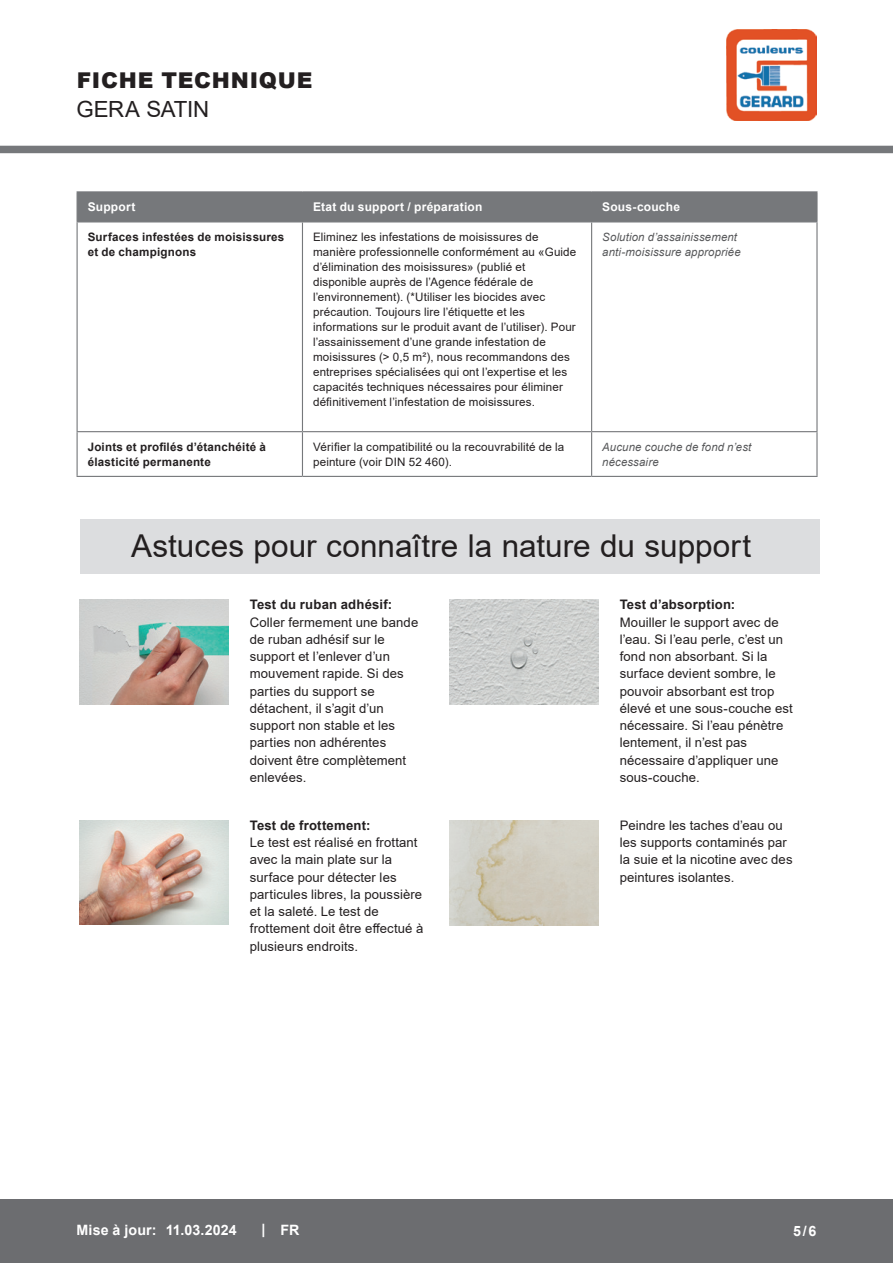
<style>
.page{position:relative;width:893px;height:1263px;background:#fff}
.page>*{position:absolute;margin:0;border:0;box-sizing:border-box;transform-origin:0 0}
.CB_AF_Kapitel_Ueberschrift{font:31.5px "Arial";color:#231f20}
.CB_AF_Kopf_Produktname_klein{font:22.35px "Arial";letter-spacing:-.015em;color:#231f20}
.CB_AF_Kopf_TM{font:900 21.75px "Arial";letter-spacing:.035em;color:#231f20}
.CB_AF_Fuß_Stand_linksb{font:700 14.25px "Arial";letter-spacing:.01em;color:#fff}
.CB_AF_Text_Standard{font:13.2px/17.2px "Arial";letter-spacing:.01em;color:#231f20}
.CB_AF_Tab_Kopfzeile{font:700 12px "Arial";letter-spacing:.02em;color:#fff}
.CB_AF_Tab_Text_Mitte{font:11.7px/15px "Arial";letter-spacing:.01em;color:#231f20}
.CB_AF_Tab_Text_Links{font:700 11.7px/15px "Arial";letter-spacing:.02em;color:#231f20}
.CB_AF_Tab_Text_Rechts{font:italic 11.4px/15px "Arial";letter-spacing:.015em;color:#57585a}
.s1{font-weight:700}
</style>
<div class="page">
<div style="left:0;top:146px;width:893px;height:7px;background:#76787b"></div>
<div style="left:0;top:1199px;width:893px;height:64px;background:#6c6d70"></div>
<hr style="left:77px;top:191px;width:225px;height:1px;background:#76787b">
<hr style="left:302px;top:191px;width:290px;height:1px;background:#76787b">
<hr style="left:592px;top:191px;width:226px;height:1px;background:#76787b">
<div style="left:77px;top:192px;width:739px;height:29px;background:#76787b"></div>
<hr style="left:816px;top:192px;width:2px;height:29px;background:#76787b">
<hr style="left:77px;top:221px;width:225px;height:1px;background:#76787b">
<hr style="left:77px;top:222px;width:1px;height:209px;background:#76787b">
<hr style="left:302px;top:221px;width:290px;height:1px;background:#76787b">
<hr style="left:302px;top:222px;width:1px;height:209px;background:#76787b">
<hr style="left:592px;top:221px;width:226px;height:1px;background:#76787b">
<hr style="left:591px;top:222px;width:1px;height:209px;background:#76787b">
<hr style="left:816px;top:222px;width:2px;height:209px;background:#76787b">
<hr style="left:77px;top:431px;width:225px;height:1px;background:#76787b">
<hr style="left:77px;top:432px;width:1px;height:44px;background:#76787b">
<hr style="left:302px;top:431px;width:290px;height:1px;background:#76787b">
<hr style="left:302px;top:432px;width:1px;height:44px;background:#76787b">
<hr style="left:592px;top:431px;width:226px;height:1px;background:#76787b">
<hr style="left:591px;top:432px;width:1px;height:44px;background:#76787b">
<hr style="left:816px;top:432px;width:2px;height:44px;background:#76787b">
<hr style="left:77px;top:476px;width:225px;height:1px;background:#76787b">
<hr style="left:302px;top:476px;width:290px;height:1px;background:#76787b">
<hr style="left:592px;top:476px;width:226px;height:1px;background:#76787b">
<img style="left:726px;top:29px;width:90px;height:91px">
<div style="left:80px;top:519px;width:740px;height:55px;background:#dcdddf"></div>
<img style="left:80px;top:600px;width:149px;height:104px">
<img style="left:450px;top:600px;width:148px;height:104px">
<img style="left:80px;top:820px;width:149px;height:104px">
<img style="left:450px;top:820px;width:148px;height:105px">
<p class="CB_AF_Kopf_TM" style="left:77px;top:65px;width:237px">FICHE TECHNIQUE</p>
<p class="CB_AF_Kopf_Produktname_klein" style="left:77px;top:94px;width:134px">GERA SATIN</p>
<p class="CB_AF_Tab_Kopfzeile" style="left:88px;top:199px;width:49px">Support</p>
<p class="CB_AF_Tab_Kopfzeile" style="left:313px;top:199px;width:171px">Etat du support / préparation</p>
<p class="CB_AF_Tab_Kopfzeile" style="left:602px;top:199px;width:79px">Sous-couche</p>
<p class="CB_AF_Tab_Text_Links" style="left:88px;top:230px;width:198px">Surfaces infestées de moisissures et de champignons</p>
<p class="CB_AF_Tab_Text_Mitte" style="left:313px;top:229px;width:265px">Eliminez les infestations de moisissures de manière professionnelle conformément au «Guide d’élimination des moisissures» (publié et disponible auprès de l’Agence fédérale de l’environnement). (*Utiliser les biocides avec précaution. Toujours lire l’étiquette et les informations sur le produit avant de l’utiliser). Pour l’assainissement d’une grande infestation de moisissures (&gt; 0,5 m²), nous recommandons des entreprises spécialisées qui ont l’expertise et les capacités techniques nécessaires pour éliminer définitivement l’infestation de moisissures.</p>
<p class="CB_AF_Tab_Text_Rechts" style="left:602px;top:230px;width:140px">Solution d’assainissement anti-moisissure appropriée</p>
<p class="CB_AF_Tab_Text_Links" style="left:88px;top:439px;width:180px">Joints et profilés d’étanchéité à élasticité permanente</p>
<p class="CB_AF_Tab_Text_Mitte" style="left:313px;top:439px;width:253px">Vérifier la compatibilité ou la recouvrabilité de la peinture (voir DIN 52 460).</p>
<p class="CB_AF_Tab_Text_Rechts" style="left:602px;top:439px;width:151px">Aucune couche de fond n’est nécessaire</p>
<p class="CB_AF_Kapitel_Ueberschrift" style="left:131px;top:524px;width:621px">Astuces pour connaître la nature du support</p>
<p class="CB_AF_Text_Standard" style="left:250px;top:596px;width:170px"><span class="s1">Test du ruban adhésif:<br></span>Coller fermement une bande de ruban adhésif sur le support et l’enlever d’un mouvement rapide. Si des parties du support se détachent, il s’agit d’un support non stable et les parties non adhérentes doivent être complètement enlevées.</p>
<p class="CB_AF_Text_Standard" style="left:620px;top:596px;width:175px"><span class="s1">Test d’absorption:<br></span>Mouiller le support avec de l’eau. Si l’eau perle, c’est un fond non absorbant. Si la surface devient sombre, le pouvoir absorbant est trop élevé et une sous-couche est nécessaire. Si l’eau pénètre lentement, il n’est pas nécessaire d’appliquer une sous-couche.</p>
<p class="CB_AF_Text_Standard" style="left:250px;top:816px;width:175px"><span class="s1">Test de frottement:<br></span>Le test est réalisé en frottant avec la main plate sur la surface pour détecter les particules libres, la poussière et la saleté. Le test de frottement doit être effectué à plusieurs endroits.</p>
<p class="CB_AF_Text_Standard" style="left:620px;top:816px;width:174px">Peindre les taches d’eau ou les supports contaminés par la suie et la nicotine avec des peintures isolantes.</p>
<p class="CB_AF_Fuß_Stand_linksb" style="left:77px;top:1220px;width:82px">Mise à jour:</p>
<p class="CB_AF_Fuß_Stand_linksb" style="left:166px;top:1220px;width:73px">11.03.2024</p>
<p class="CB_AF_Fuß_Stand_linksb" style="left:262px;top:1219px;width:5px">|</p>
<p class="CB_AF_Fuß_Stand_linksb" style="left:281px;top:1220px;width:20px">FR</p>
<p class="CB_AF_Fuß_Stand_linksb" style="left:793px;top:1221px;width:25px">5/6</p>
</div>
